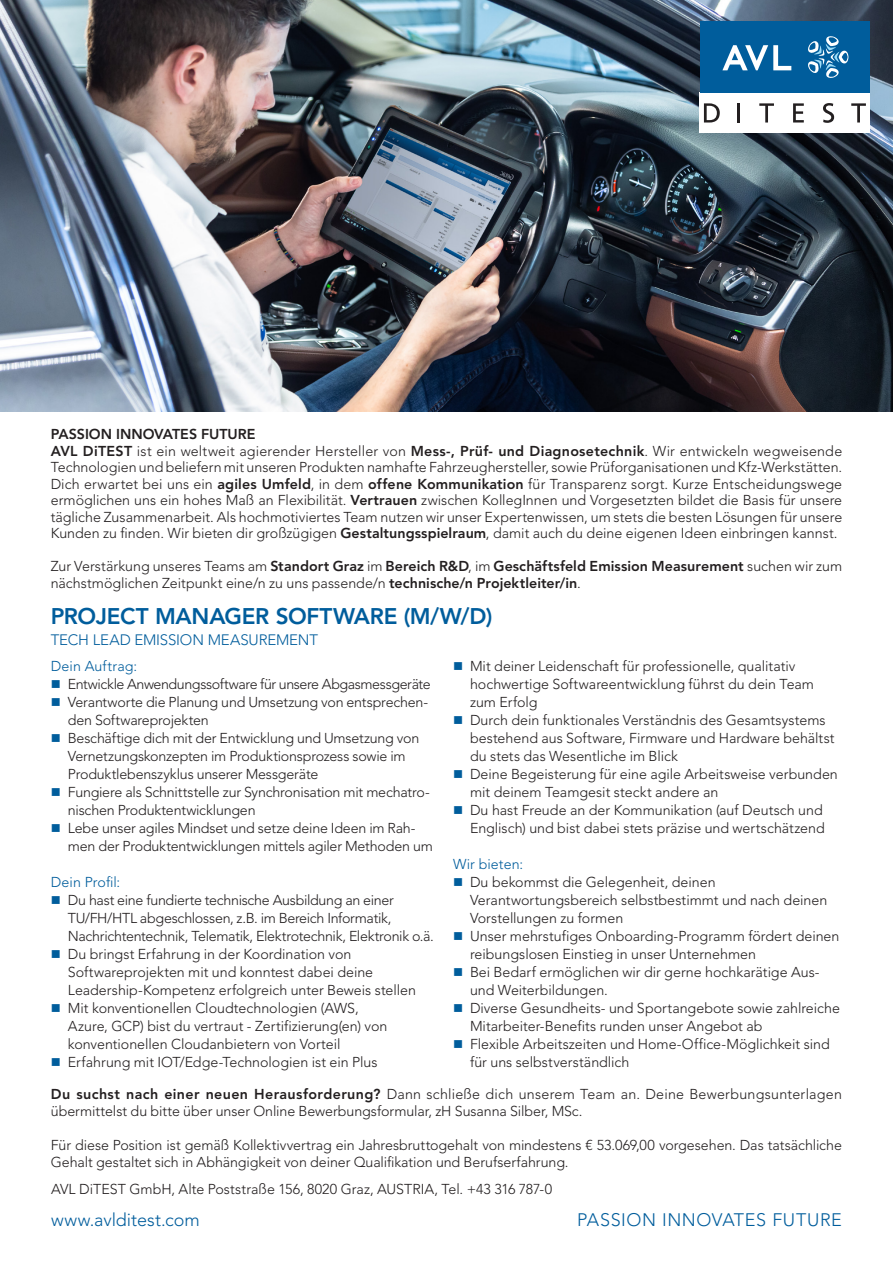
<style>
.page{position:relative;width:893px;height:1263px;background:#fff}
.page>*{position:absolute;margin:0;border:0;box-sizing:border-box;transform-origin:0 0}
.Fliesstext{font:800 22.5px "Avenir LT Std";letter-spacing:-.01em;color:#005d9c}
.t1{font:300 18px "Avenir LT Std";letter-spacing:.03em;color:#005d9c}
.t2{font:300 18px "Avenir LT Std";color:#005d9c}
.Fliesstext-2{font:300 15px "Avenir LT Std";letter-spacing:-.005em;color:#005d9c}
.Fliesstext-3{font:300 14.25px/18px "Avenir LT Std";letter-spacing:-.005em;color:#231f20}
.Fliesstext-4{font:300 14.25px "Avenir LT Std";letter-spacing:-.03em;color:#231f20}
.Absatzformat_1{font:300 14.25px "Avenir LT Std";letter-spacing:.005em;color:#005d9c}
.Fliesstext-5{font:800 14.25px "Avenir LT Std";color:#231f20}
.s1{font-weight:800}
.s2{color:#005d9c}
</style>
<div class="page">
<img style="left:0;top:0;width:893px;height:411px">
<div style="left:700px;top:92px;width:170px;height:41px;background:#fff"></div>
<div style="left:700px;top:21px;width:170px;height:72px;background:#005d9c"></div>
<svg style="left:722px;top:45px;width:69px;height:25px"></svg>
<svg style="left:808px;top:36px;width:40px;height:42px"></svg>
<svg style="left:704px;top:103px;width:16px;height:20px"></svg>
<hr style="left:737px;top:103px;width:3px;height:20px;background:#231f20">
<svg style="left:759px;top:103px;width:15px;height:20px"></svg>
<svg style="left:793px;top:103px;width:11px;height:20px"></svg>
<svg style="left:823px;top:103px;width:11px;height:20px"></svg>
<svg style="left:851px;top:103px;width:15px;height:20px"></svg>
<p class="Fliesstext-5" style="left:51px;top:426px;width:206px">PASSION INNOVATES FUTURE</p>
<p class="Fliesstext-3" style="left:51px;top:442px;width:793px;line-height:16.5px"><span class="s1">AVL DiTEST</span> ist ein weltweit agierender Hersteller von <span class="s1">Mess-, Prüf- und Diagnosetechnik</span>. Wir entwickeln wegweisende<br>Technologien und beliefern mit unseren Produkten namhafte Fahrzeughersteller, sowie Prüforganisationen und Kfz-Werkstätten.</p>
<p class="Fliesstext-3" style="left:51px;top:475px;width:793px;line-height:16.5px;text-align:justify">Dich erwartet bei uns ein <span class="s1">agiles Umfeld</span>, in dem <span class="s1">offene Kommunikation</span> für Transparenz sorgt. Kurze Entscheidungswege ermöglichen uns ein hohes Maß an Flexibilität. <span class="s1">Vertrauen</span> zwischen KollegInnen und Vorgesetzten bildet die Basis für unsere tägliche Zusammenarbeit. Als hochmotiviertes Team nutzen wir unser Expertenwissen, um stets die besten Lösungen für unsere Kunden zu finden. Wir bieten dir großzügigen <span class="s1">Gestaltungsspielraum</span>, damit auch du deine eigenen Ideen einbringen kannst.</p>
<p class="Fliesstext-3" style="left:51px;top:558px;width:793px;line-height:16.5px">Zur Verstärkung unseres Teams am <span class="s1">Standort Graz</span> im <span class="s1">Bereich R&amp;D</span>, im <span class="s1">Geschäftsfeld Emission Measurement</span> suchen wir zum nächstmöglichen Zeitpunkt eine/n zu uns passende/n <span class="s1">technische/n Projektleiter/in</span>.</p>
<p class="Fliesstext" style="left:51px;top:603px;width:443px">PROJECT MANAGER SOFTWARE (M/W/D)</p>
<p class="Fliesstext-2" style="left:51px;top:631px;width:269px">TECH LEAD EMISSION MEASUREMENT</p>
<p class="Fliesstext-3" style="left:470px;top:657px;width:345px;text-indent:-17px"><span class="s2">■</span> Mit deiner Leidenschaft für professionelle, qualitativ hochwertige Softwareentwicklung führst du dein Team zum Erfolg</p>
<p class="Fliesstext-3" style="left:470px;top:711px;width:366px;text-indent:-17px"><span class="s2">■</span> Durch dein funktionales Verständnis des Gesamtsystems bestehend aus Software, Firmware und Hardware behältst du stets das Wesentliche im Blick</p>
<p class="Fliesstext-3" style="left:470px;top:765px;width:369px;text-indent:-17px"><span class="s2">■</span> Deine Begeisterung für eine agile Arbeitsweise verbunden mit deinem Teamgesit steckt andere an</p>
<p class="Fliesstext-3" style="left:453px;top:801px;width:373px;text-align:right"><span class="s2">■</span> Du hast Freude an der Kommunikation (auf Deutsch und<br>Englisch) und bist dabei stets präzise und wertschätzend</p>
<p class="Absatzformat_1" style="left:453px;top:855px;width:72px">Wir bieten:</p>
<p class="Fliesstext-3" style="left:470px;top:873px;width:359px;text-indent:-17px"><span class="s2">■</span> Du bekommst die Gelegenheit, deinen<br>Verantwortungsbereich selbstbestimmt und nach deinen<br>Vorstellungen zu formen</p>
<p class="Fliesstext-3" style="left:470px;top:927px;width:371px;text-indent:-17px"><span class="s2">■</span> Unser mehrstufiges Onboarding-Programm fördert deinen reibungslosen Einstieg in unser Unternehmen</p>
<p class="Fliesstext-3" style="left:470px;top:963px;width:351px;text-indent:-17px"><span class="s2">■</span> Bei Bedarf ermöglichen wir dir gerne hochkarätige Aus&shy;und Weiterbildungen.</p>
<p class="Fliesstext-3" style="left:470px;top:999px;width:371px;text-indent:-17px"><span class="s2">■</span> Diverse Gesundheits- und Sportangebote sowie zahlreiche<br>Mitarbeiter-Benefits runden unser Angebot ab</p>
<p class="Fliesstext-3" style="left:470px;top:1035px;width:361px;text-indent:-17px"><span class="s2">■</span> Flexible Arbeitszeiten und Home-Office-Möglichkeit sind für uns selbstverständlich</p>
<p class="Fliesstext-3" style="left:51px;top:1085px;width:793px;line-height:17.1px"><span class="s1">Du suchst nach einer neuen Herausforderung?</span> Dann schließe dich unserem Team an. Deine Bewerbungsunterlagen übermittelst du bitte über unser Online Bewerbungsformular, zH Susanna Silber, MSc.</p>
<p class="Fliesstext-3" style="left:51px;top:1136px;width:793px;line-height:17.1px">Für diese Position ist gemäß Kollektivvertrag ein Jahresbruttogehalt von mindestens € 53.069,00 vorgesehen. Das tatsächliche<br>Gehalt gestaltet sich in Abhängigkeit von deiner Qualifikation und Berufserfahrung.</p>
<p class="Absatzformat_1" style="left:51px;top:657px;width:88px">Dein Auftrag:</p>
<p class="Fliesstext-4" style="left:51px;top:675px;width:381px"><span class="s2">■</span> Entwickle Anwendungssoftware für unsere Abgasmessgeräte</p>
<p class="Fliesstext-3" style="left:68px;top:693px;width:362px;text-indent:-17px"><span class="s2">■</span> Verantworte die Planung und Umsetzung von entsprechen&shy;den Softwareprojekten</p>
<p class="Fliesstext-3" style="left:68px;top:729px;width:353px;text-indent:-17px"><span class="s2">■</span> Beschäftige dich mit der Entwicklung und Umsetzung von<br>Vernetzungskonzepten im Produktionsprozess sowie im<br>Produktlebenszyklus unserer Messgeräte</p>
<p class="Fliesstext-3" style="left:68px;top:783px;width:363px;text-indent:-17px"><span class="s2">■</span> Fungiere als Schnittstelle zur Synchronisation mit mechatro&shy;nischen Produktentwicklungen</p>
<p class="Fliesstext-3" style="left:68px;top:819px;width:366px;text-indent:-17px"><span class="s2">■</span> Lebe unser agiles Mindset und setze deine Ideen im Rah&shy;men der Produktentwicklungen mittels agiler Methoden um</p>
<p class="Absatzformat_1" style="left:51px;top:873px;width:71px">Dein Profil:</p>
<p class="Fliesstext-3" style="left:68px;top:891px;width:367px;text-indent:-17px"><span class="s2">■</span> Du hast eine fundierte technische Ausbildung an einer<br>TU/FH/HTL abgeschlossen, z.B. im Bereich Informatik,<br>Nachrichtentechnik, Telematik, Elektrotechnik, Elektronik o.ä.</p>
<p class="Fliesstext-3" style="left:68px;top:945px;width:350px;text-indent:-17px"><span class="s2">■</span> Du bringst Erfahrung in der Koordination von<br>Softwareprojekten mit und konntest dabei deine<br>Leadership-Kompetenz erfolgreich unter Beweis stellen</p>
<p class="Fliesstext-3" style="left:68px;top:999px;width:321px;text-indent:-17px"><span class="s2">■</span> Mit konventionellen Cloudtechnologien (AWS,<br>Azure, GCP) bist du vertraut - Zertifizierung(en) von konventionellen Cloudanbietern von Vorteil</p>
<p class="Fliesstext-3" style="left:51px;top:1053px;width:328px"><span class="s2">■</span> Erfahrung mit IOT/Edge-Technologien ist ein Plus</p>
<p class="Fliesstext-3" style="left:51px;top:1180px;width:503px">AVL DiTEST GmbH, Alte Poststraße 156, 8020 Graz, AUSTRIA, Tel. +43 316 787-0</p>
<p class="t2" style="left:51px;top:1209px;width:150px">www.avlditest.com</p>
<p class="t1" style="left:577px;top:1209px;width:266px">PASSION INNOVATES FUTURE</p>
</div>
